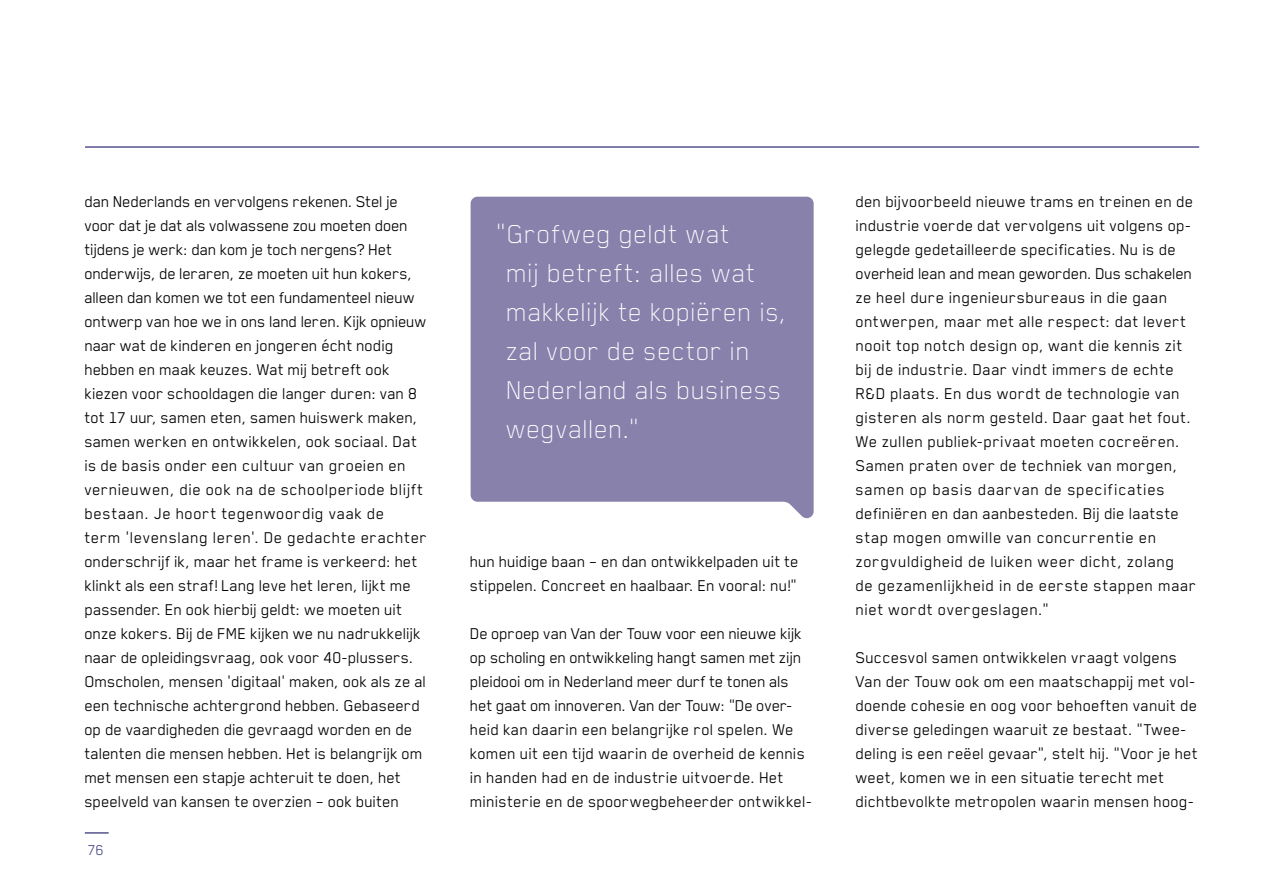
<style>
.page{position:relative;width:1263px;height:893px;background:#fff}
.page>*{position:absolute;margin:0;border:0;box-sizing:border-box;transform-origin:0 0}
.t1{font:100 30px/39px "Blender Pro";letter-spacing:.015em;color:#fff}
.t2{font:18px/24px "Blender Pro";letter-spacing:-.005em;color:#000}
.t3{font:16.5px "Blender Pro";color:#56538c}
</style>
<div class="page">
<hr style="left:85px;top:832px;width:24px;height:2px;background:#56538c">
<hr style="left:85px;top:146px;width:1114px;height:2px;background:#56538c">
<div style="left:471px;top:197px;width:343px;height:321px;background:#8881ac"></div>
<p class="t2" style="left:85px;top:189px;width:344px">dan Nederlands en vervolgens rekenen. Stel je voor dat je dat als volwassene zou moeten doen tijdens je werk: dan kom je toch nergens? Het onderwijs, de leraren, ze moeten uit hun kokers, alleen dan komen we tot een fundamenteel nieuw ontwerp van hoe we in ons land leren. Kijk opnieuw naar wat de kinderen en jongeren écht nodig hebben en maak keuzes. Wat mij betreft ook kiezen voor schooldagen die langer duren: van 8 tot 17 uur, samen eten, samen huiswerk maken, samen werken en ontwikkelen, ook sociaal. Dat is de basis onder een cultuur van groeien en vernieuwen, die ook na de schoolperiode blijft bestaan. Je hoort tegenwoordig vaak de<br>term ‘levenslang leren’. De gedachte erachter onderschrijf ik, maar het frame is verkeerd: het klinkt als een straf! Lang leve het leren, lijkt me passender. En ook hierbij geldt: we moeten uit onze kokers. Bij de FME kijken we nu nadrukkelijk naar de opleidingsvraag, ook voor 40-plussers.<br>Omscholen, mensen ‘digitaal’ maken, ook als ze al een technische achtergrond hebben. Gebaseerd op de vaardigheden die gevraagd worden en de talenten die mensen hebben. Het is belangrijk om met mensen een stapje achteruit te doen, het speelveld van kansen te overzien – ook buiten</p>
<p class="t3" style="left:88px;top:841px;width:18px">76</p>
<h1 class="t1" style="left:507px;top:213px;width:282px;text-indent:-11px">"Grofweg geldt wat<br>mij betreft: alles wat makkelijk te kopiëren is, zal voor de sector in<br>Nederland als business wegvallen."</h1>
<p class="t2" style="left:471px;top:549px;width:330px">hun huidige baan – en dan ontwikkelpaden uit te stippelen. Concreet en haalbaar. En vooral: nu!”</p>
<p class="t2" style="left:471px;top:621px;width:344px">De oproep van Van der Touw voor een nieuwe kijk op scholing en ontwikkeling hangt samen met zijn pleidooi om in Nederland meer durf te tonen als het gaat om innoveren. Van der Touw: “De over&shy;heid kan daarin een belangrijke rol spelen. We komen uit een tijd waarin de overheid de kennis in handen had en de industrie uitvoerde. Het ministerie en de spoorwegbeheerder ontwikkel-</p>
<p class="t2" style="left:856px;top:189px;width:342px">den bijvoorbeeld nieuwe trams en treinen en de industrie voerde dat vervolgens uit volgens op&shy;gelegde gedetailleerde specificaties. Nu is de overheid lean and mean geworden. Dus schakelen ze heel dure ingenieursbureaus in die gaan ontwerpen, maar met alle respect: dat levert nooit top notch design op, want die kennis zit bij de industrie. Daar vindt immers de echte R&amp;D plaats. En dus wordt de technologie van gisteren als norm gesteld. Daar gaat het fout.<br>We zullen publiek-privaat moeten cocreëren.<br>Samen praten over de techniek van morgen, samen op basis daarvan de specificaties definiëren en dan aanbesteden. Bij die laatste stap mogen omwille van concurrentie en zorgvuldigheid de luiken weer dicht, zolang<br>de gezamenlijkheid in de eerste stappen maar niet wordt overgeslagen.”</p>
<p class="t2" style="left:856px;top:645px;width:344px">Succesvol samen ontwikkelen vraagt volgens Van der Touw ook om een maatschappij met vol&shy;doende cohesie en oog voor behoeften vanuit de diverse geledingen waaruit ze bestaat. “Twee&shy;deling is een reëel gevaar”, stelt hij. “Voor je het weet, komen we in een situatie terecht met dichtbevolkte metropolen waarin mensen hoog-</p>
</div>
